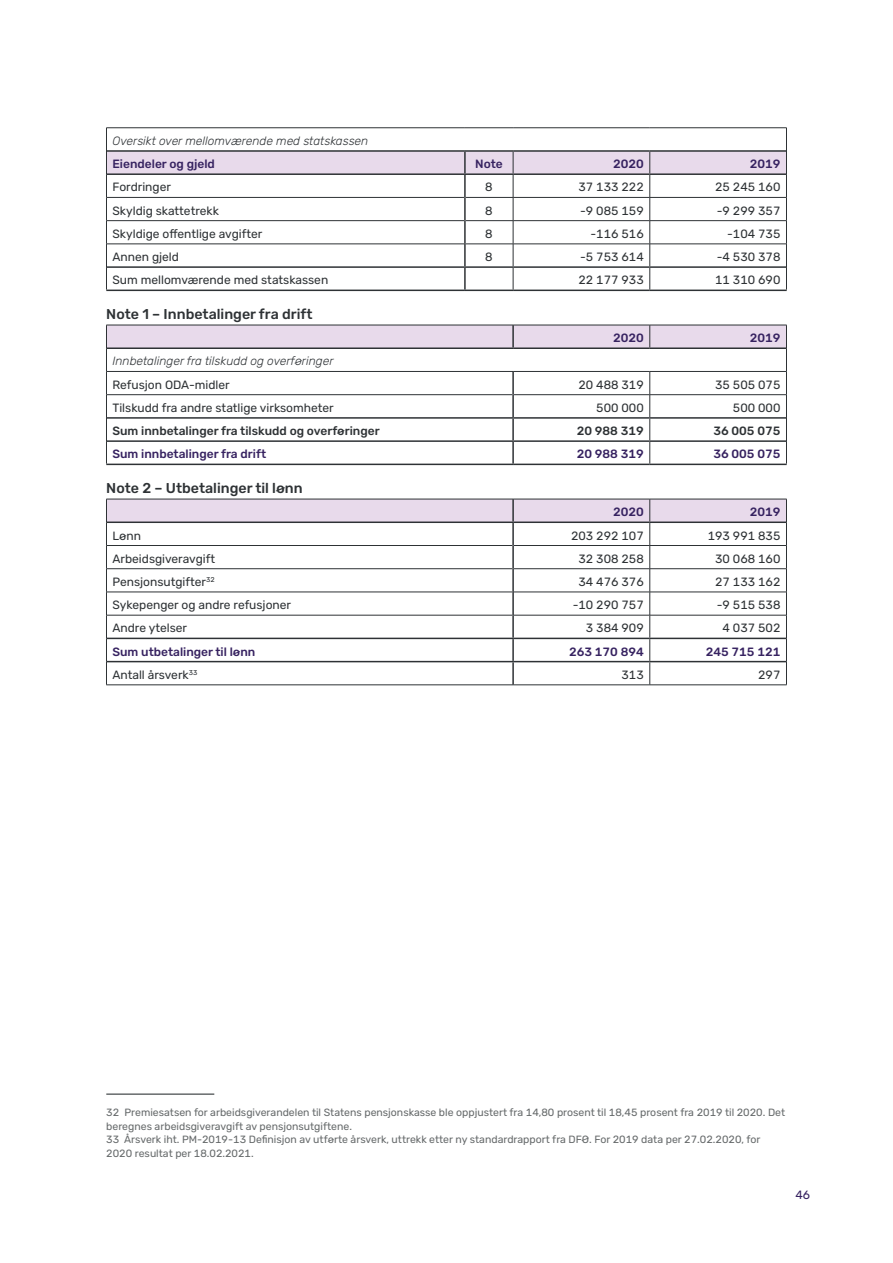
<style>
.page{position:relative;width:893px;height:1263px;background:#fff}
.page>*{position:absolute;margin:0;border:0;box-sizing:border-box;transform-origin:0 0}
.t1{font:500 14.25px "Rubik";color:#2e3235}
.t2{font:12px "Rubik";color:#2e3235}
.t3{font:500 12px "Rubik";color:#372361}
.t4{font:italic 12px "Rubik";color:#2e3235}
.t5{font:500 12px "Rubik";color:#2e3235}
.t6{font:12px "Rubik";color:#372361}
.t7{font:10.5px/13.5px "Rubik";color:#666a6b}
</style>
<div class="page">
<hr style="left:106px;top:127px;width:359px;height:1px;background:#2e3235">
<hr style="left:465px;top:127px;width:48px;height:1px;background:#2e3235">
<hr style="left:513px;top:127px;width:137px;height:1px;background:#2e3235">
<hr style="left:650px;top:127px;width:137px;height:1px;background:#2e3235">
<svg style="left:106px;top:128px;width:681px;height:162px"></svg>
<hr style="left:107px;top:266px;width:358px;height:2px;background:#2e3235">
<hr style="left:465px;top:266px;width:48px;height:2px;background:#2e3235">
<hr style="left:513px;top:266px;width:137px;height:2px;background:#2e3235">
<hr style="left:650px;top:266px;width:136px;height:2px;background:#2e3235">
<hr style="left:106px;top:290px;width:359px;height:1px;background:#2e3235">
<hr style="left:465px;top:290px;width:48px;height:1px;background:#2e3235">
<hr style="left:513px;top:290px;width:137px;height:1px;background:#2e3235">
<hr style="left:650px;top:290px;width:137px;height:1px;background:#2e3235">
<hr style="left:107px;top:150px;width:358px;height:2px;background:#2e3235">
<hr style="left:465px;top:150px;width:48px;height:2px;background:#2e3235">
<hr style="left:513px;top:150px;width:137px;height:2px;background:#2e3235">
<hr style="left:650px;top:150px;width:136px;height:2px;background:#2e3235">
<hr style="left:107px;top:173px;width:358px;height:2px;background:#2e3235">
<hr style="left:465px;top:173px;width:48px;height:2px;background:#2e3235">
<hr style="left:513px;top:173px;width:137px;height:2px;background:#2e3235">
<hr style="left:650px;top:173px;width:136px;height:2px;background:#2e3235">
<hr style="left:464px;top:152px;width:2px;height:21px;background:#2e3235">
<hr style="left:464px;top:175px;width:2px;height:22px;background:#2e3235">
<hr style="left:464px;top:197px;width:2px;height:24px;background:#2e3235">
<hr style="left:464px;top:221px;width:2px;height:23px;background:#2e3235">
<hr style="left:464px;top:244px;width:2px;height:22px;background:#2e3235">
<hr style="left:464px;top:268px;width:2px;height:22px;background:#2e3235">
<svg style="left:106px;top:325px;width:681px;height:139px"></svg>
<hr style="left:107px;top:417px;width:406px;height:2px;background:#2e3235">
<hr style="left:513px;top:417px;width:137px;height:2px;background:#2e3235">
<hr style="left:650px;top:417px;width:136px;height:2px;background:#2e3235">
<hr style="left:107px;top:440px;width:406px;height:2px;background:#2e3235">
<hr style="left:513px;top:440px;width:137px;height:2px;background:#2e3235">
<hr style="left:650px;top:440px;width:136px;height:2px;background:#2e3235">
<hr style="left:106px;top:464px;width:407px;height:1px;background:#2e3235">
<hr style="left:513px;top:464px;width:137px;height:1px;background:#2e3235">
<hr style="left:650px;top:464px;width:137px;height:1px;background:#2e3235">
<svg style="left:106px;top:499px;width:681px;height:185px"></svg>
<hr style="left:106px;top:684px;width:407px;height:1px;background:#2e3235">
<hr style="left:513px;top:684px;width:137px;height:1px;background:#2e3235">
<hr style="left:650px;top:684px;width:137px;height:1px;background:#2e3235">
<hr style="left:107px;top:521px;width:406px;height:2px;background:#2e3235">
<hr style="left:513px;top:521px;width:137px;height:2px;background:#2e3235">
<hr style="left:650px;top:521px;width:136px;height:2px;background:#2e3235">
<hr style="left:107px;top:638px;width:406px;height:1px;background:#2e3235">
<hr style="left:513px;top:638px;width:137px;height:1px;background:#2e3235">
<hr style="left:650px;top:638px;width:136px;height:1px;background:#2e3235">
<hr style="left:107px;top:661px;width:406px;height:1px;background:#2e3235">
<hr style="left:513px;top:661px;width:137px;height:1px;background:#2e3235">
<hr style="left:650px;top:661px;width:136px;height:1px;background:#2e3235">
<hr style="left:512px;top:499px;width:2px;height:22px;background:#2e3235">
<hr style="left:512px;top:523px;width:2px;height:22px;background:#2e3235">
<hr style="left:512px;top:545px;width:2px;height:24px;background:#2e3235">
<hr style="left:512px;top:569px;width:2px;height:23px;background:#2e3235">
<hr style="left:512px;top:592px;width:2px;height:23px;background:#2e3235">
<hr style="left:512px;top:615px;width:2px;height:23px;background:#2e3235">
<hr style="left:512px;top:639px;width:2px;height:22px;background:#2e3235">
<hr style="left:512px;top:662px;width:2px;height:23px;background:#2e3235">
<hr style="left:106px;top:1093px;width:108px;height:2px;background:#666a6b">
<p class="t4" style="left:112px;top:134px;width:257px">Oversikt over mellomværende med statskassen</p>
<p class="t3" style="left:112px;top:157px;width:104px">Eiendeler og gjeld</p>
<p class="t3" style="left:475px;top:157px;width:29px">Note</p>
<p class="t3" style="left:613px;top:157px;width:32px">2020</p>
<p class="t3" style="left:750px;top:157px;width:32px">2019</p>
<p class="t2" style="left:112px;top:181px;width:60px">Fordringer</p>
<p class="t2" style="left:485px;top:181px;width:9px">8</p>
<p class="t2" style="left:578px;top:181px;width:67px">37 133 222</p>
<p class="t2" style="left:715px;top:181px;width:67px">25 245 160</p>
<p class="t2" style="left:112px;top:204px;width:108px">Skyldig skattetrekk</p>
<p class="t2" style="left:485px;top:204px;width:9px">8</p>
<p class="t2" style="left:580px;top:204px;width:65px">-9 085 159</p>
<p class="t2" style="left:717px;top:204px;width:65px">-9 299 357</p>
<p class="t2" style="left:112px;top:227px;width:151px">Skyldige offentlige avgifter</p>
<p class="t2" style="left:485px;top:227px;width:9px">8</p>
<p class="t2" style="left:590px;top:227px;width:55px">-116 516</p>
<p class="t2" style="left:727px;top:227px;width:55px">-104 735</p>
<p class="t2" style="left:112px;top:250px;width:68px">Annen gjeld</p>
<p class="t2" style="left:485px;top:250px;width:9px">8</p>
<p class="t2" style="left:580px;top:250px;width:65px">-5 753 614</p>
<p class="t2" style="left:717px;top:250px;width:65px">-4 530 378</p>
<p class="t2" style="left:112px;top:273px;width:217px">Sum mellomværende med statskassen</p>
<p class="t2" style="left:578px;top:273px;width:67px">22 177 933</p>
<p class="t2" style="left:715px;top:273px;width:67px">11 310 690</p>
<p class="t1" style="left:106px;top:306px;width:208px">Note 1 – Innbetalinger fra drift</p>
<p class="t3" style="left:613px;top:331px;width:32px">2020</p>
<p class="t3" style="left:750px;top:331px;width:32px">2019</p>
<p class="t4" style="left:112px;top:355px;width:223px">Innbetalinger fra tilskudd og overføringer</p>
<p class="t2" style="left:112px;top:378px;width:119px">Refusjon ODA-midler</p>
<p class="t2" style="left:578px;top:378px;width:67px">20 488 319</p>
<p class="t2" style="left:715px;top:378px;width:67px">35 505 075</p>
<p class="t2" style="left:112px;top:401px;width:223px">Tilskudd fra andre statlige virksomheter</p>
<p class="t2" style="left:596px;top:401px;width:49px">500 000</p>
<p class="t2" style="left:733px;top:401px;width:49px">500 000</p>
<p class="t5" style="left:112px;top:424px;width:269px">Sum innbetalinger fra tilskudd og overføringer</p>
<p class="t5" style="left:577px;top:424px;width:69px">20 988 319</p>
<p class="t5" style="left:713px;top:424px;width:69px">36 005 075</p>
<p class="t3" style="left:112px;top:447px;width:155px">Sum innbetalinger fra drift</p>
<p class="t3" style="left:577px;top:447px;width:69px">20 988 319</p>
<p class="t3" style="left:713px;top:447px;width:69px">36 005 075</p>
<p class="t1" style="left:106px;top:480px;width:198px">Note 2 – Utbetalinger til lønn</p>
<p class="t3" style="left:613px;top:505px;width:32px">2020</p>
<p class="t3" style="left:750px;top:505px;width:32px">2019</p>
<p class="t2" style="left:112px;top:529px;width:30px">Lønn</p>
<p class="t2" style="left:571px;top:529px;width:74px">203 292 107</p>
<p class="t2" style="left:708px;top:529px;width:74px">193 991 835</p>
<p class="t2" style="left:112px;top:552px;width:104px">Arbeidsgiveravgift</p>
<p class="t2" style="left:578px;top:552px;width:67px">32 308 258</p>
<p class="t2" style="left:715px;top:552px;width:67px">30 068 160</p>
<p class="t2" style="left:112px;top:575px;width:104px">Pensjonsutgifter<sup>32</sup></p>
<p class="t2" style="left:578px;top:575px;width:67px">34 476 376</p>
<p class="t2" style="left:715px;top:575px;width:67px">27 133 162</p>
<p class="t2" style="left:112px;top:598px;width:180px">Sykepenger og andre refusjoner</p>
<p class="t2" style="left:573px;top:598px;width:73px">-10 290 757</p>
<p class="t2" style="left:717px;top:598px;width:65px">-9 515 538</p>
<p class="t2" style="left:112px;top:621px;width:76px">Andre ytelser</p>
<p class="t2" style="left:586px;top:621px;width:59px">3 384 909</p>
<p class="t2" style="left:723px;top:621px;width:59px">4 037 502</p>
<p class="t3" style="left:112px;top:645px;width:144px">Sum utbetalinger til lønn</p>
<p class="t3" style="left:569px;top:645px;width:76px">263 170 894</p>
<p class="t3" style="left:706px;top:645px;width:76px">245 715 121</p>
<p class="t2" style="left:112px;top:668px;width:86px">Antall årsverk<sup>33</sup></p>
<p class="t2" style="left:621px;top:668px;width:24px">313</p>
<p class="t2" style="left:758px;top:668px;width:24px">297</p>
<p class="t7" style="left:106px;top:1106px;width:680px">32 Premiesatsen for arbeidsgiverandelen til Statens pensjonskasse ble oppjustert fra 14,80 prosent til 18,45 prosent fra 2019 til 2020. Det beregnes arbeidsgiveravgift av pensjonsutgiftene.<br>33 Årsverk iht. PM-2019-13 Definisjon av utførte årsverk, uttrekk etter ny standardrapport fra DFØ. For 2019 data per 27.02.2020, for 2020 resultat per 18.02.2021.</p>
<p class="t6" style="left:795px;top:1188px;width:16px">46</p>
</div>
